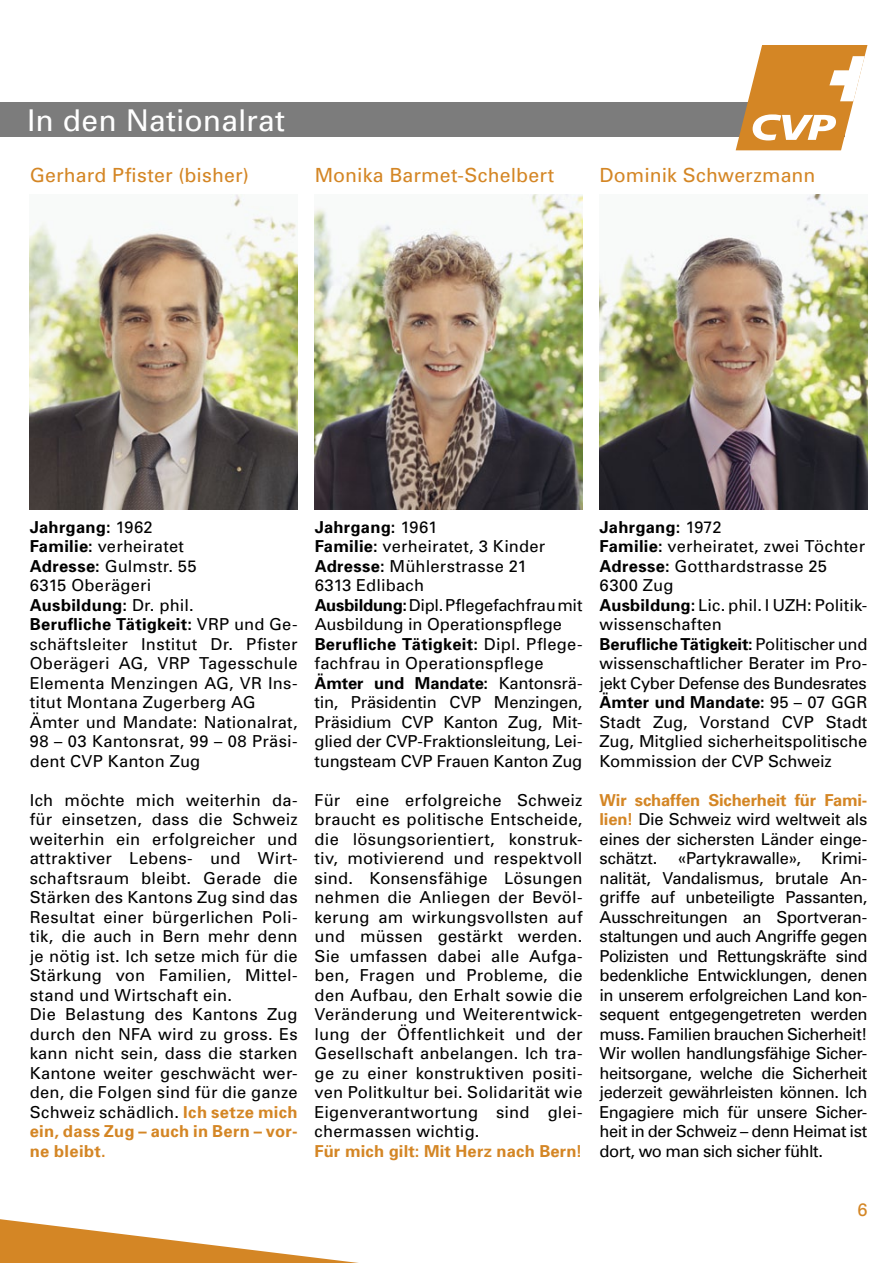
<style>
.page{position:relative;width:893px;height:1263px;background:#fff}
.page>*{position:absolute;margin:0;border:0;box-sizing:border-box;transform-origin:0 0}
.t1{font:30px "Univers";color:#fff}
.t2{font:19.5px "Univers";letter-spacing:.005em;color:#d48625}
.t3{font:18px "Univers";color:#d48625}
.t4{font:16.5px/19.5px "Univers";letter-spacing:.01em;color:#000}
.t5{font:700 16.5px "Univers";letter-spacing:.01em;color:#d48625}
.s1{font-weight:700}
.s2{font-weight:700;color:#d48625}
</style>
<div class="page">
<div style="left:0;top:102px;width:844px;height:34px;background:#7c7c7c"></div>
<svg style="left:736px;top:45px;width:131px;height:105px"></svg>
<svg style="left:0;top:1219px;width:359px;height:44px"></svg>
<img style="left:600px;top:194px;width:267px;height:315px">
<img style="left:30px;top:194px;width:268px;height:315px">
<img style="left:315px;top:194px;width:267px;height:315px">
<h1 class="t1" style="left:27px;top:101px;width:259px">In den Nationalrat</h1>
<p class="t2" style="left:30px;top:163px;width:221px">Gerhard Pfister (bisher)</p>
<p class="t2" style="left:315px;top:163px;width:241px">Monika Barmet-Schelbert</p>
<p class="t2" style="left:600px;top:163px;width:217px">Dominik Schwerzmann</p>
<p class="t4" style="left:30px;top:517px;width:269px"><span class="s1">Jahrgang:</span> 1962<br><span class="s1">Familie:</span> verheiratet<br><span class="s1">Adresse:</span> Gulmstr. 55<br>6315 Oberägeri<br><span class="s1">Ausbildung:</span> Dr. phil.<br><span class="s1">Berufliche Tätigkeit:</span> VRP und Ge&shy;schäftsleiter Institut Dr. Pfister<br>Oberägeri AG, VRP Tagesschule<br>Elementa Menzingen AG, VR Ins&shy;titut Montana Zugerberg AG<br>Ämter und Mandate: Nationalrat,<br>98 – 03 Kantonsrat, 99 – 08 Präsi&shy;dent CVP Kanton Zug</p>
<p class="t4" style="left:30px;top:790px;width:269px">Ich möchte mich weiterhin da&shy;für einsetzen, dass die Schweiz weiterhin ein erfolgreicher und attraktiver Lebens- und Wirt&shy;schaftsraum bleibt. Gerade die<br>Stärken des Kantons Zug sind das<br>Resultat einer bürgerlichen Poli&shy;tik, die auch in Bern mehr denn je nötig ist. Ich setze mich für die<br>Stärkung von Familien, Mittel&shy;stand und Wirtschaft ein.<br>Die Belastung des Kantons Zug durch den NFA wird zu gross. Es kann nicht sein, dass die starken<br>Kantone weiter geschwächt wer&shy;den, die Folgen sind für die ganze<br>Schweiz schädlich. <span class="s2">Ich setze mich ein, dass Zug – auch in Bern – vor&shy;ne bleibt.</span></p>
<p class="t4" style="left:315px;top:517px;width:269px"><span class="s1">Jahrgang:</span> 1961<br><span class="s1">Familie:</span> verheiratet, 3 Kinder<br><span class="s1">Adresse:</span> Mühlerstrasse 21<br>6313 Edlibach<br><span class="s1">Ausbildung:</span> Dipl. Pflegefachfrau mit<br>Ausbildung in Operationspflege<br><span class="s1">Berufliche Tätigkeit:</span> Dipl. Pflege&shy;fachfrau in Operationspflege<br><span class="s1">Ämter und Mandate:</span> Kantonsrä&shy;tin, Präsidentin CVP Menzingen,<br>Präsidium CVP Kanton Zug, Mit&shy;glied der CVP-Fraktionsleitung, Lei&shy;tungsteam CVP Frauen Kanton Zug</p>
<p class="t4" style="left:315px;top:790px;width:269px;text-align:justify">Für eine erfolgreiche Schweiz braucht es politische Entscheide, die lösungsorientiert, konstruk&shy;tiv, motivierend und respektvoll sind. Konsensfähige Lösungen nehmen die Anliegen der Bevöl&shy;kerung am wirkungsvollsten auf und müssen gestärkt werden.<br>Sie umfassen dabei alle Aufga&shy;ben, Fragen und Probleme, die den Aufbau, den Erhalt sowie die Veränderung und Weiterentwick&shy;lung der Öffentlichkeit und der Gesellschaft anbelangen. Ich tra&shy;ge zu einer konstruktiven positi&shy;ven Politkultur bei. Solidarität wie Eigenverantwortung sind glei&shy;chermassen wichtig.</p>
<p class="t5" style="left:315px;top:1140px;width:269px">Für mich gilt: Mit Herz nach Bern!</p>
<p class="t4" style="left:600px;top:517px;width:269px"><span class="s1">Jahrgang:</span> 1972<br><span class="s1">Familie:</span> verheiratet, zwei Töchter<br><span class="s1">Adresse:</span> Gotthardstrasse 25<br>6300 Zug<br><span class="s1">Ausbildung:</span> Lic. phil. I UZH: Politik&shy;wissenschaften<br><span class="s1">Berufliche Tätigkeit:</span> Politischer und wissenschaftlicher Berater im Pro&shy;jekt Cyber Defense des Bundesrates<br><span class="s1">Ämter und Mandate:</span> 95 – 07 GGR<br>Stadt Zug, Vorstand CVP Stadt<br>Zug, Mitglied sicherheitspolitische<br>Kommission der CVP Schweiz</p>
<p class="t4" style="left:600px;top:790px;width:269px;text-align:justify"><span class="s2">Wir schaffen Sicherheit für Fami&shy;lien!</span> Die Schweiz wird weltweit als eines der sichersten Länder einge&shy;schätzt. «Partykrawalle», Krimi&shy;nalität, Vandalismus, brutale An&shy;griffe auf unbeteiligte Passanten, Ausschreitungen an Sportveran&shy;staltungen und auch Angriffe gegen Polizisten und Rettungskräfte sind bedenkliche Entwicklungen, denen in unserem erfolgreichen Land kon&shy;sequent entgegengetreten werden muss. Familien brauchen Sicherheit!<br>Wir wollen handlungsfähige Sicher&shy;heitsorgane, welche die Sicherheit jederzeit gewährleisten können. Ich Engagiere mich für unsere Sicher&shy;heit in der Schweiz – denn Heimat ist dort, wo man sich sicher fühlt.</p>
<p class="t3" style="left:857px;top:1198px;width:12px">6</p>
</div>
